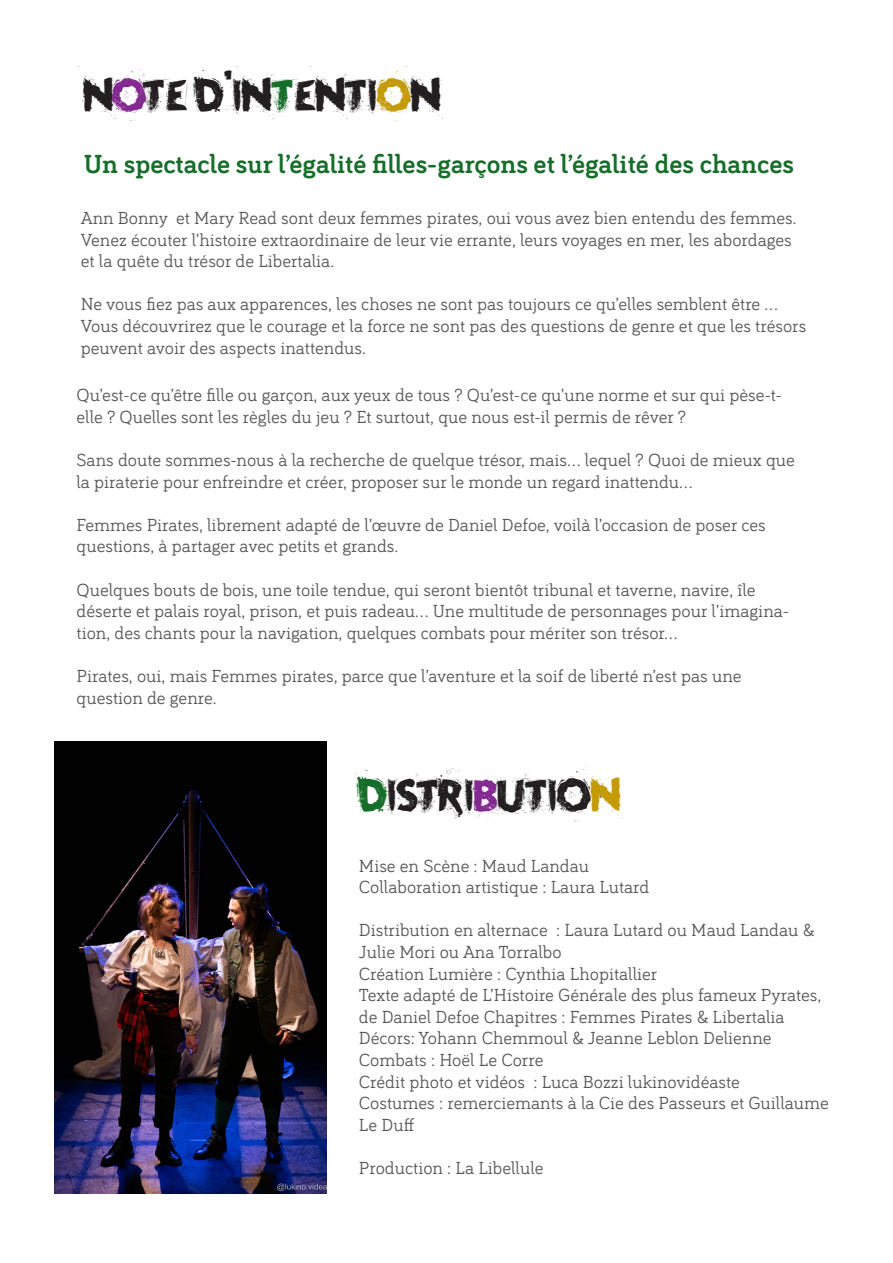
<style>
.page{position:relative;width:893px;height:1263px;background:#fff}
.page>*{position:absolute;margin:0;border:0;box-sizing:border-box;transform-origin:0 0}
.t1{font:45px "Funkrocker";color:#231f20}
.t2{font:700 27px "Bariol Serif";color:#166e2a}
.t3{font:18px/21.6px "Bariol Serif";color:#57585a}
.s1{color:#832890}
.s2{color:#166e2a}
.s3{color:#c59a07}
</style>
<div class="page">
<img style="left:54px;top:741px;width:272px;height:452px">
<p class="t1" style="left:84px;top:60px;width:357px">N<span class="s1">O</span>TE D’IN<span class="s2">T</span>ENTI<span class="s3">O</span>N</p>
<p class="t2" style="left:84px;top:145px;width:712px">Un spectacle sur l’égalité filles-garçons et l’égalité des chances</p>
<p class="t3" style="left:81px;top:206px;width:717px">Ann Bonny et Mary Read sont deux femmes pirates, oui vous avez bien entendu des femmes.</p>
<p class="t3" style="left:81px;top:228px;width:712px">Venez écouter l’histoire extraordinaire de leur vie errante, leurs voyages en mer, les abordages et la quête du trésor de Libertalia.</p>
<p class="t3" style="left:81px;top:292px;width:727px">Ne vous fiez pas aux apparences, les choses ne sont pas toujours ce qu’elles semblent être …<br>Vous découvrirez que le courage et la force ne sont pas des questions de genre et que les trésors peuvent avoir des aspects inattendus.</p>
<p class="t3" style="left:77px;top:383px;width:707px">Qu’est-ce qu’être fille ou garçon, aux yeux de tous ? Qu’est-ce qu’une norme et sur qui pèse-t&shy;elle ? Quelles sont les règles du jeu ? Et surtout, que nous est-il permis de rêver ?</p>
<p class="t3" style="left:77px;top:448px;width:720px">Sans doute sommes-nous à la recherche de quelque trésor, mais… lequel ? Quoi de mieux que la piraterie pour enfreindre et créer, proposer sur le monde un regard inattendu…</p>
<p class="t3" style="left:77px;top:513px;width:691px">Femmes Pirates, librement adapté de l’œuvre de Daniel Defoe, voilà l’occasion de poser ces questions, à partager avec petits et grands.</p>
<p class="t3" style="left:77px;top:578px;width:681px">Quelques bouts de bois, une toile tendue, qui seront bientôt tribunal et taverne, navire, île</p>
<p class="t3" style="left:77px;top:599px;width:714px">déserte et palais royal, prison, et puis radeau… Une multitude de personnages pour l’imagina&shy;tion, des chants pour la navigation, quelques combats pour mériter son trésor…</p>
<p class="t3" style="left:77px;top:664px;width:666px">Pirates, oui, mais Femmes pirates, parce que l’aventure et la soif de liberté n’est pas une</p>
<p class="t3" style="left:77px;top:686px;width:142px">question de genre.</p>
<p class="t1" style="left:359px;top:760px;width:262px"><span class="s2">D</span>ISTRI<span class="s1">B</span>UTIO<span class="s3">N</span></p>
<p class="t3" style="left:359px;top:854px;width:232px">Mise en Scène : Maud Landau</p>
<p class="t3" style="left:359px;top:875px;width:292px">Collaboration artistique : Laura Lutard</p>
<p class="t3" style="left:359px;top:918px;width:457px">Distribution en alternace : Laura Lutard ou Maud Landau &amp;<br>Julie Mori ou Ana Torralbo</p>
<p class="t3" style="left:359px;top:962px;width:300px">Création Lumière : Cynthia Lhopitallier</p>
<p class="t3" style="left:359px;top:983px;width:464px">Texte adapté de L’Histoire Générale des plus fameux Pyrates,</p>
<p class="t3" style="left:359px;top:1005px;width:427px">de Daniel Defoe Chapitres : Femmes Pirates &amp; Libertalia</p>
<p class="t3" style="left:359px;top:1026px;width:414px">Décors: Yohann Chemmoul &amp; Jeanne Leblon Delienne</p>
<p class="t3" style="left:359px;top:1048px;width:186px">Combats : Hoël Le Corre</p>
<p class="t3" style="left:359px;top:1070px;width:382px">Crédit photo et vidéos : Luca Bozzi lukinovidéaste</p>
<p class="t3" style="left:359px;top:1091px;width:471px">Costumes : remerciemants à la Cie des Passeurs et Guillaume<br>Le Duff</p>
<p class="t3" style="left:359px;top:1156px;width:186px">Production : La Libellule</p>
</div>
